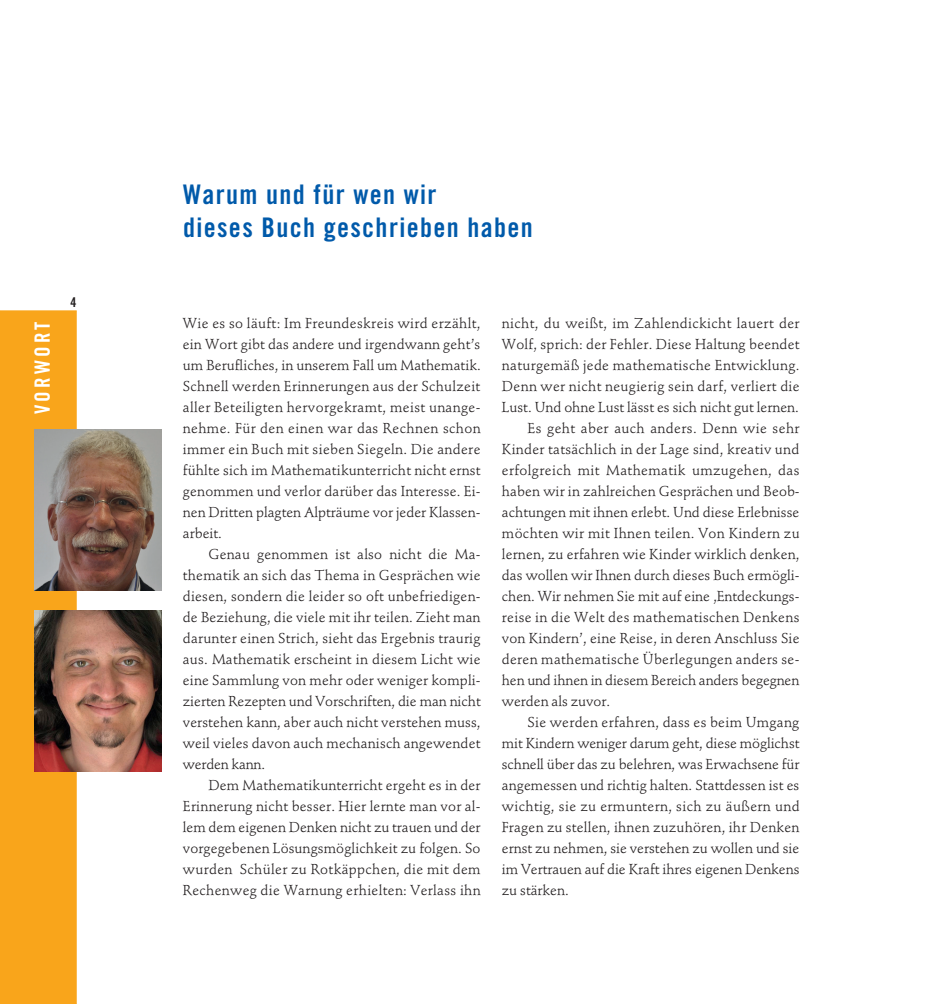
<style>
.page{position:relative;width:940px;height:1004px;background:#fff}
.page>*{position:absolute;margin:0;border:0;box-sizing:border-box;transform-origin:0 0}
.t1{font:27px/33px "Trade Gothic Bold Cond Twenty";letter-spacing:.05em;color:#015aaa}
.t2{font:21px "Trade Gothic Bold Cond Twenty";letter-spacing:.15em;color:#fff}
.t3{font:14.25px/21px "Stempel Schneidler";letter-spacing:.01em;color:#231f20;text-align:justify}
.t4{font:14.25px "Stempel Schneidler";letter-spacing:-.01em;color:#231f20}
.t5{font:13.5px "Trade Gothic Bold Cond Twenty";color:#231f20}
</style>
<div class="page">
<div style="left:0;top:311px;width:76px;height:692px;background:#f9a51b"></div>
<div style="left:0;top:310px;width:77px;height:693px;border:1px solid #f9a51b"></div>
<img style="left:34px;top:429px;width:128px;height:162px">
<img style="left:34px;top:610px;width:128px;height:161px">
<h2 class="t2" style="left:30px;top:414px;width:94px;rotate:-90deg">Vorwort</h2>
<p class="t5" style="left:71px;top:294px;width:7px">4</p>
<h1 class="t1" style="left:183px;top:177px;width:351px">Warum und für wen wir<br>dieses Buch geschrieben haben</h1>
<p class="t3" style="left:183px;top:313px;width:299px">Wie es so läuft: Im Freundeskreis wird erzählt, ein Wort gibt das andere und irgendwann geht’s um Berufliches, in unserem Fall um Mathematik.<br>Schnell werden Erinnerungen aus der Schulzeit aller Beteiligten hervorgekramt, meist unange&shy;nehme. Für den einen war das Rechnen schon immer ein Buch mit sieben Siegeln. Die andere fühlte sich im Mathematikunterricht nicht ernst genommen und verlor darüber das Interesse. Ei&shy;nen Dritten plagten Alpträume vor jeder Klassen&shy;arbeit.</p>
<p class="t3" style="left:183px;top:544px;width:299px;text-indent:26px">Genau genommen ist also nicht die Ma&shy;thematik an sich das Thema in Gesprächen wie diesen, sondern die leider so oft unbefriedigen&shy;de Beziehung, die viele mit ihr teilen. Zieht man darunter einen Strich, sieht das Ergebnis traurig aus. Mathematik erscheint in diesem Licht wie eine Sammlung von mehr oder weniger kompli&shy;zierten Rezepten und Vorschriften, die man nicht verstehen kann, aber auch nicht verstehen muss, weil vieles davon auch mechanisch angewendet werden kann.</p>
<p class="t3" style="left:183px;top:775px;width:299px;text-indent:26px">Dem Mathematikunterricht ergeht es in der Erinnerung nicht besser. Hier lernte man vor al&shy;lem dem eigenen Denken nicht zu trauen und der vorgegebenen Lösungsmöglichkeit zu folgen. So wurden Schüler zu Rotkäppchen, die mit dem Rechenweg die Warnung erhielten: Verlass ihn</p>
<p class="t3" style="left:502px;top:313px;width:299px">nicht, du weißt, im Zahlendickicht lauert der</p>
<p class="t3" style="left:502px;top:334px;width:299px">Wolf, sprich: der Fehler. Diese Haltung beendet</p>
<p class="t3" style="left:502px;top:355px;width:299px">naturgemäß jede mathematische Entwicklung.</p>
<p class="t3" style="left:502px;top:376px;width:299px">Denn wer nicht neugierig sein darf, verliert die</p>
<p class="t3" style="left:502px;top:397px;width:298px">Lust. Und ohne Lust lässt es sich nicht gut lernen.</p>
<p class="t3" style="left:527px;top:418px;width:274px">Es geht aber auch anders. Denn wie sehr</p>
<p class="t3" style="left:502px;top:439px;width:299px">Kinder tatsächlich in der Lage sind, kreativ und</p>
<p class="t3" style="left:502px;top:460px;width:299px">erfolgreich mit Mathematik umzugehen, das</p>
<p class="t3" style="left:502px;top:481px;width:299px">haben wir in zahlreichen Gesprächen und Beob-</p>
<p class="t3" style="left:502px;top:502px;width:299px">achtungen mit ihnen erlebt. Und diese Erlebnisse</p>
<p class="t3" style="left:502px;top:523px;width:299px">möchten wir mit Ihnen teilen. Von Kindern zu</p>
<p class="t3" style="left:502px;top:544px;width:299px">lernen, zu erfahren wie Kinder wirklich denken,</p>
<p class="t3" style="left:502px;top:565px;width:299px">das wollen wir Ihnen durch dieses Buch ermögli-</p>
<p class="t3" style="left:502px;top:586px;width:299px">chen. Wir nehmen Sie mit auf eine ‚Entdeckungs-</p>
<p class="t3" style="left:502px;top:607px;width:299px">reise in die Welt des mathematischen Denkens</p>
<p class="t3" style="left:502px;top:628px;width:299px">von Kindern’, eine Reise, in deren Anschluss Sie</p>
<p class="t3" style="left:502px;top:649px;width:299px">deren mathematische Überlegungen anders se-</p>
<p class="t4" style="left:502px;top:672px;width:299px">hen und ihnen in diesem Bereich anders begegnen</p>
<p class="t3" style="left:502px;top:691px;width:110px">werden als zuvor.</p>
<p class="t3" style="left:527px;top:712px;width:273px">Sie werden erfahren, dass es beim Umgang</p>
<p class="t3" style="left:502px;top:733px;width:299px">mit Kindern weniger darum geht, diese möglichst</p>
<p class="t3" style="left:502px;top:754px;width:299px">schnell über das zu belehren, was Erwachsene für</p>
<p class="t3" style="left:502px;top:775px;width:299px">angemessen und richtig halten. Stattdessen ist es</p>
<p class="t3" style="left:502px;top:796px;width:299px">wichtig, sie zu ermuntern, sich zu äußern und</p>
<p class="t3" style="left:502px;top:817px;width:299px">Fragen zu stellen, ihnen zuzuhören, ihr Denken</p>
<p class="t3" style="left:502px;top:838px;width:299px">ernst zu nehmen, sie verstehen zu wollen und sie</p>
<p class="t3" style="left:502px;top:859px;width:299px">im Vertrauen auf die Kraft ihres eigenen Denkens</p>
<p class="t3" style="left:502px;top:880px;width:68px">zu stärken.</p>
</div>
